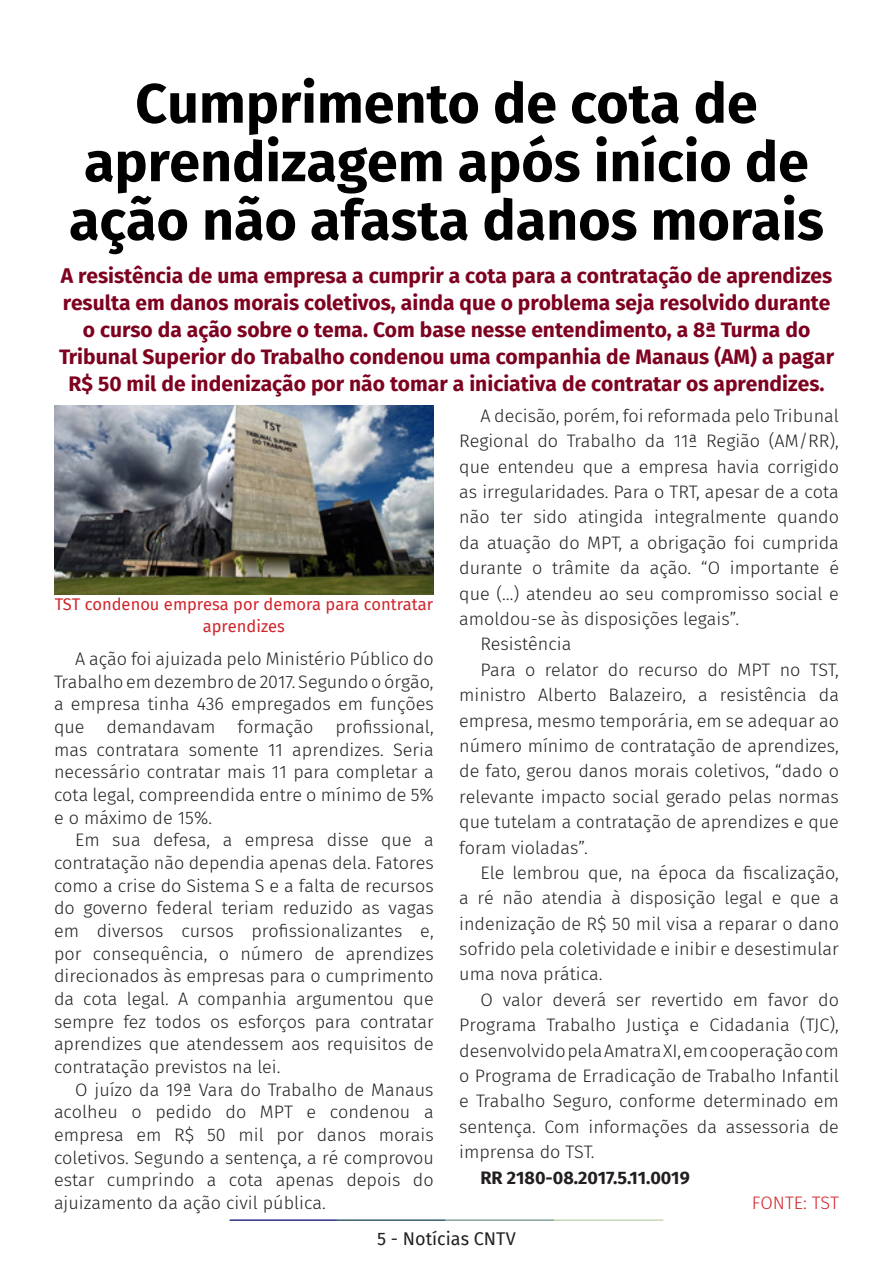
<style>
.page{position:relative;width:893px;height:1263px;background:#fff}
.page>*{position:absolute;margin:0;border:0;box-sizing:border-box;transform-origin:0 0}
.t1{font:700 55.5px/58.5px "Fira Sans";color:#000001;text-align:center}
.t2{font:700 21px/27px "Fira Sans";color:#7e0220;text-align:center}
.t3{font:300 18px/25.3px "Fira Sans";color:#231f20;text-align:justify}
.t4{font:700 18px "Fira Sans";color:#231f20}
.t5{font:18px "Fira Sans";color:#231f20}
.t6{font:300 18px "Fira Sans";color:#d1232a}
.t7{font:16.5px/22.5px "Fira Sans";color:#d1232a;text-align:center}
</style>
<div class="page">
<hr style="left:230px;top:1219px;width:107px;height:2px;background:#2f3088">
<hr style="left:337px;top:1219px;width:109px;height:2px;background:#3a5f6d">
<hr style="left:446px;top:1219px;width:109px;height:2px;background:#87a59a">
<hr style="left:555px;top:1219px;width:108px;height:2px;background:#c6d5b7">
<img style="left:54px;top:405px;width:380px;height:189px">
<p class="t1" style="left:69px;top:70px;width:756px">Cumprimento de cota de aprendizagem após início de ação não afasta danos morais</p>
<p class="t2" style="left:59px;top:261px;width:776px">A resistência de uma empresa a cumprir a cota para a contratação de aprendizes resulta em danos morais coletivos, ainda que o problema seja resolvido durante o curso da ação sobre o tema. Com base nesse entendimento, a 8ª Turma do Tribunal Superior do Trabalho condenou uma companhia de Manaus (AM) a pagar R$ 50 mil de indenização por não tomar a iniciativa de contratar os aprendizes.</p>
<p class="t7" style="left:55px;top:592px;width:380px">TST condenou empresa por demora para contratar aprendizes</p>
<p class="t3" style="left:54px;top:647px;width:381px;line-height:22.6px;text-indent:21px">A ação foi ajuizada pelo Ministério Público do Trabalho em dezembro de 2017. Segundo o órgão, a empresa tinha 436 empregados em funções que demandavam formação profissional, mas contratara somente 11 aprendizes. Seria necessário contratar mais 11 para completar a cota legal, compreendida entre o mínimo de 5% e o máximo de 15%.</p>
<p class="t3" style="left:54px;top:828px;width:381px;line-height:22.6px;text-indent:21px">Em sua defesa, a empresa disse que a contratação não dependia apenas dela. Fatores como a crise do Sistema S e a falta de recursos do governo federal teriam reduzido as vagas em diversos cursos profissionalizantes e, por consequência, o número de aprendizes direcionados às empresas para o cumprimento da cota legal. A companhia argumentou que sempre fez todos os esforços para contratar aprendizes que atendessem aos requisitos de contratação previstos na lei.</p>
<p class="t3" style="left:54px;top:1078px;width:381px;line-height:22.6px;text-indent:21px">O juízo da 19ª Vara do Trabalho de Manaus acolheu o pedido do MPT e condenou a empresa em R$ 50 mil por danos morais coletivos. Segundo a sentença, a ré comprovou estar cumprindo a cota apenas depois do ajuizamento da ação civil pública.</p>
<p class="t3" style="left:459px;top:403px;width:381px;text-indent:21px">A decisão, porém, foi reformada pelo Tribunal Regional do Trabalho da 11ª Região (AM/RR), que entendeu que a empresa havia corrigido as irregularidades. Para o TRT, apesar de a cota não ter sido atingida integralmente quando da atuação do MPT, a obrigação foi cumprida durante o trâmite da ação. “O importante é que (…) atendeu ao seu compromisso social e amoldou-se às disposições legais”.</p>
<p class="t3" style="left:480px;top:631px;width:92px">Resistência</p>
<p class="t3" style="left:459px;top:657px;width:381px;text-indent:21px">Para o relator do recurso do MPT no TST, ministro Alberto Balazeiro, a resistência da empresa, mesmo temporária, em se adequar ao número mínimo de contratação de aprendizes, de fato, gerou danos morais coletivos, “dado o relevante impacto social gerado pelas normas que tutelam a contratação de aprendizes e que foram violadas”.</p>
<p class="t3" style="left:459px;top:860px;width:381px;text-indent:21px">Ele lembrou que, na época da fiscalização, a ré não atendia à disposição legal e que a indenização de R$ 50 mil visa a reparar o dano sofrido pela coletividade e inibir e desestimular uma nova prática.</p>
<p class="t3" style="left:459px;top:987px;width:381px;text-indent:21px">O valor deverá ser revertido em favor do Programa Trabalho Justiça e Cidadania (TJC), desenvolvido pela Amatra XI, em cooperação com o Programa de Erradicação de Trabalho Infantil e Trabalho Seguro, conforme determinado em sentença. Com informações da assessoria de imprensa do TST.</p>
<p class="t4" style="left:480px;top:1162px;width:211px">RR 2180-08.2017.5.11.0019</p>
<p class="t6" style="left:752px;top:1190px;width:89px">FONTE: TST</p>
<p class="t5" style="left:377px;top:1225px;width:140px">5 - Notícias CNTV</p>
</div>
